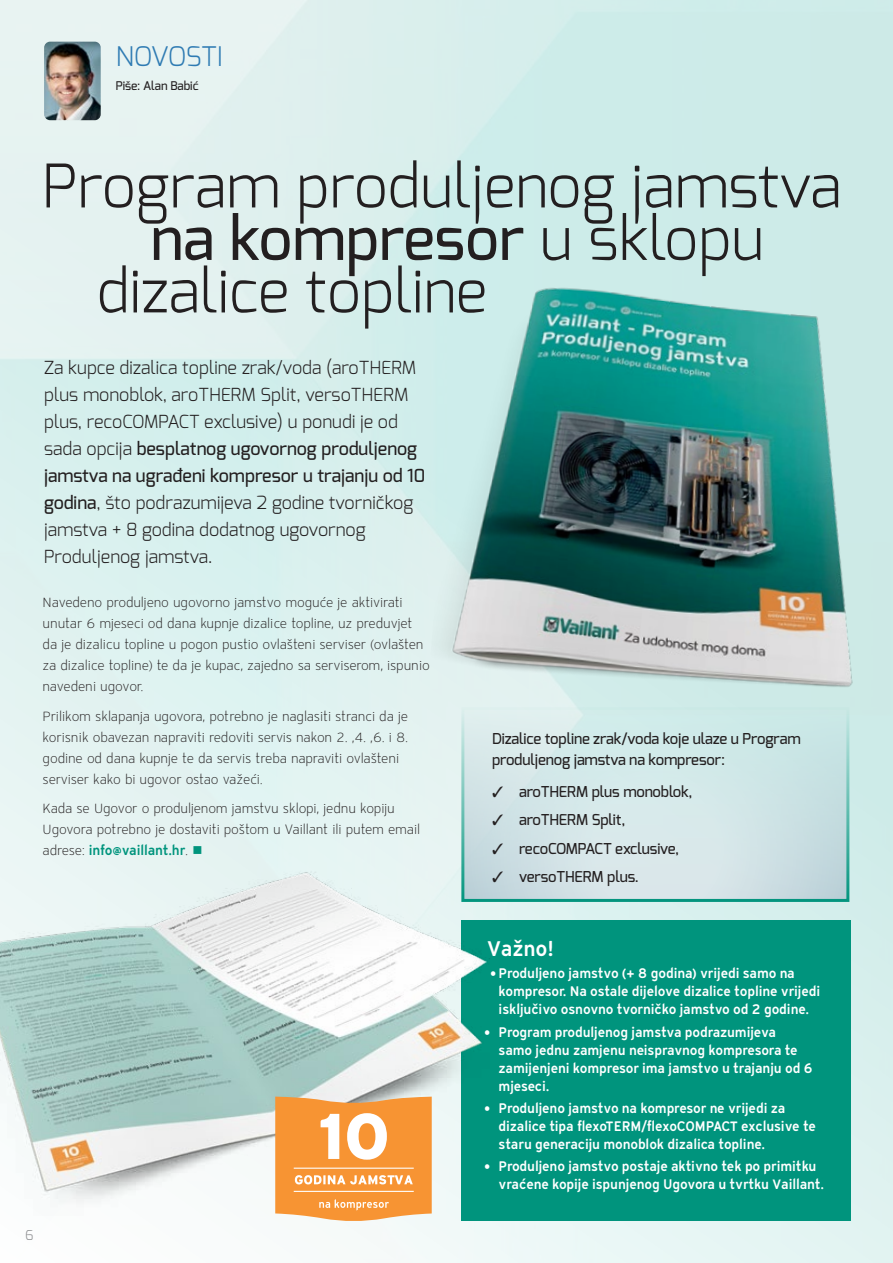
<style>
.page{position:relative;width:893px;height:1263px;background:#fff}
.page>*{position:absolute;margin:0;border:0;box-sizing:border-box;transform-origin:0 0}
.t1{font:300 60px "Exo";color:#231f20}
.t2{font:500 60px "Exo";color:#231f20}
.t3{font:300 27px "Exo";letter-spacing:-.015em;color:#2f7bb3}
.t4{font:21px "Vaillant 13 Demi TID";letter-spacing:-.01em;color:#fff}
.t5{font:300 18px/27px "Exo";color:#231f20}
.t6{font:500 15px/21px "Exo";letter-spacing:-.01em;color:#231f20}
.t7{font:13.5px/21px "Vaillant 13 Light TID";letter-spacing:-.01em;color:#231f20}
.t8{font:13.5px/18px "Vaillant 13 Demi TID";letter-spacing:-.01em;color:#fff}
.t9{font:13.5px "Vaillant 13 Demi TID";letter-spacing:-.01em;color:#00947d}
.t10{font:300 13.5px "Exo";color:#8a8c8e}
.t11{font:500 12px "Exo";letter-spacing:-.005em;color:#231f20}
.s1{font-weight:300}
.s2{font-weight:500}
.s3{font-family:"Vaillant 13 Light TID";color:#231f20}
</style>
<div class="page">
<img style="left:0;top:0;width:893px;height:1263px">
<img style="left:44px;top:42px;width:57px;height:78px">
<div style="left:463px;top:708px;width:385px;height:192px;background:linear-gradient(to right,#d8e8ea,#cbe2e4)"></div>
<div style="left:461px;top:707px;width:388px;height:195px;border:3px solid #00947d"></div>
<div style="left:461px;top:920px;width:389px;height:300px;background:#00947d"></div>
<img style="left:427px;top:264px;width:466px;height:468px">
<img style="left:0;top:836px;width:512px;height:385px">
<svg style="left:275px;top:1096px;width:157px;height:125px;background:#f6a657"></svg>
<hr style="left:294px;top:1167px;width:120px;height:2px;background:#fff">
<hr style="left:294px;top:1191px;width:120px;height:1px;background:#fff">
<h2 class="t3" style="left:116px;top:39px;width:108px">NOVOSTI</h2>
<p class="t11" style="left:116px;top:78px;width:84px">Piše: Alan Babić</p>
<h1 class="t1" style="left:43px;top:147px;width:800px">Program produljenog jamstva</h1>
<h1 class="t2" style="left:151px;top:200px;width:615px">na kompresor <span class="s1">u sklopu</span></h1>
<h1 class="t1" style="left:97px;top:252px;width:392px">dizalice topline</h1>
<p class="t5" style="left:44px;top:354px;width:383px">Za kupce dizalica topline zrak/voda (aroTHERM plus monoblok, aroTHERM Split, versoTHERM plus, recoCOMPACT exclusive) u ponudi je od sada opcija <span class="s2">besplatnog ugovornog produljenog jamstva na ugrađeni kompresor u trajanju od 10 godina</span>, što podrazumijeva 2 godine tvorničkog jamstva + 8 godina dodatnog ugovornog Produljenog jamstva.</p>
<p class="t7" style="left:43px;top:592px;width:389px">Navedeno produljeno ugovorno jamstvo moguće je aktivirati unutar 6 mjeseci od dana kupnje dizalice topline, uz preduvjet da je dizalicu topline u pogon pustio ovlašteni serviser (ovlašten za dizalice topline) te da je kupac, zajedno sa serviserom, ispunio navedeni ugovor.</p>
<p class="t7" style="left:43px;top:705px;width:367px">Prilikom sklapanja ugovora, potrebno je naglasiti stranci da je korisnik obavezan napraviti redoviti servis nakon 2. ,4. ,6. i 8. godine od dana kupnje te da servis treba napraviti ovlašteni serviser kako bi ugovor ostao važeći.</p>
<p class="t7" style="left:43px;top:798px;width:379px">Kada se Ugovor o produljenom jamstvu sklopi, jednu kopiju<br>Ugovora potrebno je dostaviti poštom u Vaillant ili putem email</p>
<p class="t9" style="left:43px;top:841px;width:161px"><span class="s3">adrese:</span> info@vaillant.hr<span class="s3">.</span> ■</p>
<p class="t6" style="left:492px;top:727px;width:310px">Dizalice topline zrak/voda koje ulaze u Program produljenog jamstva na kompresor:</p>
<p class="t6" style="left:492px;top:780px;width:202px">✓ aroTHERM plus monoblok,</p>
<p class="t6" style="left:492px;top:809px;width:135px">✓ aroTHERM Split,</p>
<p class="t6" style="left:492px;top:837px;width:189px">✓ recoCOMPACT exclusive,</p>
<p class="t6" style="left:492px;top:866px;width:148px">✓ versoTHERM plus.</p>
<p class="t10" style="left:25px;top:1227px;width:10px">6</p>
<h3 class="t4" style="left:487px;top:934px;width:69px">Važno!</h3>
<p class="t8" style="left:499px;top:964px;width:323px;text-indent:-9px">• Produljeno jamstvo (+ 8 godina) vrijedi samo na kompresor. Na ostale dijelove dizalice topline vrijedi isključivo osnovno tvorničko jamstvo od 2 godine.</p>
<p class="t8" style="left:499px;top:1022px;width:315px;text-indent:-15px">• Program produljenog jamstva podrazumijeva samo jednu zamjenu neispravnog kompresora te zamijenjeni kompresor ima jamstvo u trajanju od 6 mjeseci.</p>
<p class="t8" style="left:499px;top:1099px;width:319px;text-indent:-15px">• Produljeno jamstvo na kompresor ne vrijedi za dizalice tipa flexoTERM/flexoCOMPACT exclusive te staru generaciju monoblok dizalica topline.</p>
<p class="t8" style="left:499px;top:1157px;width:327px;text-indent:-15px">• Produljeno jamstvo postaje aktivno tek po primitku vraćene kopije ispunjenog Ugovora u tvrtku Vaillant.</p>
</div>
